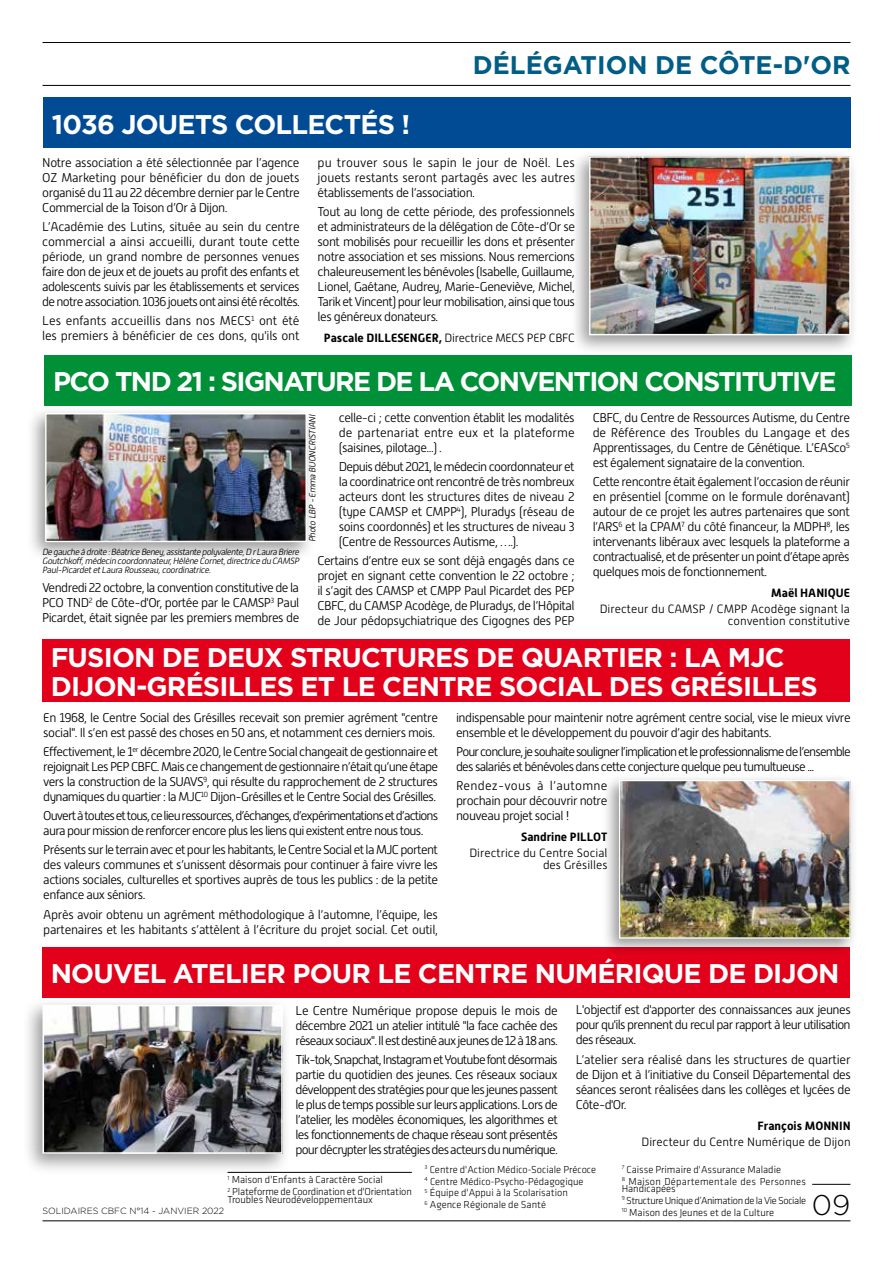
<style>
.page{position:relative;width:893px;height:1263px;background:#fff}
.page>*{position:absolute;margin:0;border:0;box-sizing:border-box;transform-origin:0 0}
.t1{font:300 28.5px "Gotham";color:#000}
.t2{font:700 27px/28.5px "Gotham";letter-spacing:-.03em;color:#fff}
.t3{font:700 27px "Gotham";letter-spacing:-.06em;color:#fff}
.t4{font:700 25.5px "Gotham";color:#005d85}
.t5{font:300 12.75px/15px "Alwyn New";letter-spacing:-.04em;color:#000;text-align:justify}
.t6{font:300 12.75px/15px "Alwyn New";letter-spacing:-.07em;color:#000}
.t7{font:300 12.75px/15px "Alwyn New";letter-spacing:-.01em;color:#000}
.t8{font:300 12px/12px "Alwyn New";color:#000;text-align:right}
.t9{font:300 12px "Alwyn New";letter-spacing:-.02em;color:#000}
.t10{font:700 12px "Alwyn New";color:#000}
.t11{font:300 10.5px/11.7px "Klavika";color:#000}
.t12{font:300 10.5px/11.7px "Klavika";letter-spacing:-.02em;color:#000}
.t13{font:300 10.5px/11.7px "Klavika";letter-spacing:.02em;color:#000}
.t14{font:italic 300 9px/9px "Alwyn New";color:#000;text-align:justify}
.t15{font:300 9px "Gotham";color:#000}
.s1{font-weight:700}
</style>
<div class="page">
<hr style="left:812px;top:1184px;width:38px;height:1px;background:#000">
<hr style="left:43px;top:1220px;width:807px;height:1px;background:#000">
<div style="left:42px;top:947px;width:808px;height:51px;background:#e2001a"></div>
<div style="left:42px;top:639px;width:808px;height:63px;background:#e2001a"></div>
<div style="left:22px;top:996px;width:270px;height:179px;background:#000;opacity:.4"></div>
<img style="left:46px;top:1008px;width:234px;height:143px">
<div style="left:43px;top:1005px;width:240px;height:149px;border:2px solid #fff"></div>
<div style="left:602px;top:773px;width:256px;height:183px;background:#000;opacity:.4"></div>
<img style="left:621px;top:782px;width:228px;height:155px">
<div style="left:619px;top:780px;width:232px;height:159px;border:1px solid #fff"></div>
<div style="left:43px;top:97px;width:808px;height:51px;background:#004b93"></div>
<div style="left:570px;top:149px;width:289px;height:206px;background:#000;opacity:.4"></div>
<img style="left:591px;top:158px;width:258px;height:175px">
<div style="left:589px;top:156px;width:262px;height:179px;border:1px solid #fff"></div>
<hr style="left:227px;top:1172px;width:185px;height:1px;background:#000">
<div style="left:45px;top:355px;width:807px;height:51px;background:#009037"></div>
<div style="left:26px;top:405px;width:289px;height:157px;background:#000;opacity:.4"></div>
<img style="left:47px;top:415px;width:258px;height:125px">
<div style="left:45px;top:413px;width:262px;height:129px;border:1px solid #fff"></div>
<hr style="left:43px;top:42px;width:807px;height:1px;background:#000">
<hr style="left:43px;top:85px;width:807px;height:1px;background:#000">
<h2 class="t2" style="left:52px;top:110px;width:360px">1036 JOUETS COLLECTÉS !</h2>
<h3 class="t4" style="left:473px;top:48px;width:379px">DÉLÉGATION DE CÔTE-D'OR</h3>
<p class="t5" style="left:42px;top:155px;width:259px">Notre association a été sélectionnée par l’agence OZ Marketing pour bénéficier du don de jouets organisé du 11 au 22 décembre dernier par le Centre Commercial de la Toison d’Or à Dijon.</p>
<p class="t5" style="left:42px;top:219px;width:259px">L’Académie des Lutins, située au sein du centre commercial a ainsi accueilli, durant toute cette période, un grand nombre de personnes venues faire don de jeux et de jouets au profit des enfants et adolescents suivis par les établissements et services de notre association. 1036 jouets ont ainsi été récoltés.</p>
<p class="t7" style="left:42px;top:314px;width:259px">Les enfants accueillis dans nos MECS<sup>1</sup> ont été les premiers à bénéficier de ces dons, qu'ils ont</p>
<p class="t5" style="left:318px;top:155px;width:259px">pu trouver sous le sapin le jour de Noël. Les jouets restants seront partagés avec les autres établissements de l’association.</p>
<p class="t5" style="left:318px;top:204px;width:259px">Tout au long de cette période, des professionnels et administrateurs de la délégation de Côte-d’Or se sont mobilisés pour recueillir les dons et présenter notre association et ses missions. Nous remercions chaleureusement les bénévoles (Isabelle, Guillaume, Lionel, Gaétane, Audrey, Marie-Geneviève, Michel, Tarik et Vincent) pour leur mobilisation, ainsi que tous les généreux donateurs.</p>
<p class="t9" style="left:324px;top:331px;width:253px"><span class="s1">Pascale DILLESENGER,</span> Directrice MECS PEP CBFC</p>
<h2 class="t3" style="left:53px;top:364px;width:785px">PCO TND 21 : SIGNATURE DE LA CONVENTION CONSTITUTIVE</h2>
<p class="t14" style="left:42px;top:547px;width:261px">De gauche à droite :Béatrice Beney,assistante polyvalente,D rLaura Briere Goutchkoff,médecin coordonnateur,Hélène Cornet,directrice du CAMSP Paul-PicardetetLaura Rousseau,coordinatrice.</p>
<p class="t5" style="left:42px;top:580px;width:259px">Vendredi 22 octobre, la convention constitutive de la PCO TND<sup>2</sup> de Côte-d'Or, portée par le CAMSP<sup>3</sup> Paul Picardet, était signée par les premiers membres de</p>
<p class="t5" style="left:339px;top:410px;width:237px">celle-ci ; cette convention établit les modalités de partenariat entre eux et la plateforme (saisines, pilotage...) .</p>
<p class="t5" style="left:339px;top:459px;width:237px">Depuis début 2021, le médecin coordonnateur et la coordinatrice ont rencontré de très nombreux acteurs dont les structures dites de niveau 2 (type CAMSP et CMPP<sup>4</sup>), Pluradys (réseau de soins coordonnés) et les structures de niveau 3 (Centre de Ressources Autisme, ….).</p>
<p class="t5" style="left:317px;top:553px;width:259px">Certains d’entre eux se sont déjà engagés dans ce projet en signant cette convention le 22 octobre ; il s’agit des CAMSP et CMPP Paul Picardet des PEP CBFC, du CAMSP Acodège, de Pluradys, de l’Hôpital de Jour pédopsychiatrique des Cigognes des PEP</p>
<p class="t14" style="left:308px;top:542px;width:131px;rotate:-90deg">Photo LBP - Emma BUONCRISTIANI</p>
<p class="t5" style="left:593px;top:410px;width:259px">CBFC, du Centre de Ressources Autisme, du Centre de Référence des Troubles du Langage et des Apprentissages, du Centre de Génétique. L’EASco<sup>5 </sup>est également signataire de la convention.</p>
<p class="t5" style="left:593px;top:474px;width:259px">Cette rencontre était également l’occasion de réunir en présentiel (comme on le formule dorénavant) autour de ce projet les autres partenaires que sont l’ARS<sup>6</sup> et la CPAM<sup>7</sup> du côté financeur, la MDPH<sup>8</sup>, les intervenants libéraux avec lesquels la plateforme a contractualisé, et de présenter un point d’étape après quelques mois de fonctionnement.</p>
<p class="t10" style="left:771px;top:586px;width:80px">Maël HANIQUE</p>
<p class="t8" style="left:600px;top:603px;width:252px">Directeur du CAMSP / CMPP Acodège signant la convention constitutive</p>
<h2 class="t2" style="left:51px;top:643px;width:768px">FUSION DE DEUX STRUCTURES DE QUARTIER : LA MJC<br>DIJON-GRÉSILLES ET LE CENTRE SOCIAL DES GRÉSILLES</h2>
<p class="t5" style="left:43px;top:710px;width:396px">En 1968, le Centre Social des Grésilles recevait son premier agrément "centre social". Il s’en est passé des choses en 50 ans, et notamment ces derniers mois.</p>
<p class="t5" style="left:43px;top:744px;width:396px">Effectivement, le 1<sup>er</sup> décembre 2020, le Centre Social changeait de gestionnaire et rejoignait Les PEP CBFC. Mais ce changement de gestionnaire n’était qu’une étape vers la construction de la SUAVS<sup>9</sup>, qui résulte du rapprochement de 2 structures dynamiques du quartier : la MJC<sup>10</sup> Dijon-Grésilles et le Centre Social des Grésilles.</p>
<p class="t6" style="left:43px;top:808px;width:396px">Ouvert à toutes et tous, ce lieu ressources, d’échanges, d’expérimentations et d’actions aura pour mission de renforcer encore plus les liens qui existent entre nous tous.</p>
<p class="t5" style="left:43px;top:842px;width:396px">Présents sur le terrain avec et pour les habitants, le Centre Social et la MJC portent des valeurs communes et s’unissent désormais pour continuer à faire vivre les actions sociales, culturelles et sportives auprès de tous les publics : de la petite enfance aux séniors.</p>
<p class="t5" style="left:43px;top:907px;width:396px">Après avoir obtenu un agrément méthodologique à l’automne, l’équipe, les partenaires et les habitants s’attèlent à l’écriture du projet social. Cet outil,</p>
<p class="t5" style="left:456px;top:710px;width:396px">indispensable pour maintenir notre agrément centre social, vise le mieux vivre ensemble et le développement du pouvoir d’agir des habitants.</p>
<p class="t6" style="left:456px;top:744px;width:396px">Pour conclure, je souhaite souligner l’implication et le professionnalisme de l’ensemble des salariés et bénévoles dans cette conjecture quelque peu tumultueuse ...</p>
<p class="t5" style="left:456px;top:778px;width:153px">Rendez-vous à l’automne prochain pour découvrir notre nouveau projet social !</p>
<p class="t10" style="left:521px;top:830px;width:88px">Sandrine PILLOT</p>
<p class="t8" style="left:469px;top:847px;width:140px">Directrice du Centre Social des Grésilles</p>
<h2 class="t2" style="left:51px;top:959px;width:790px">NOUVEL ATELIER POUR LE CENTRE NUMÉRIQUE DE DIJON</h2>
<p class="t5" style="left:296px;top:1003px;width:264px">Le Centre Numérique propose depuis le mois de décembre 2021 un atelier intitulé "la face cachée des réseaux sociaux". Il est destiné aux jeunes de 12 à 18 ans.</p>
<p class="t5" style="left:296px;top:1052px;width:264px">Tik-tok, Snapchat, Instagram et Youtube font désormais partie du quotidien des jeunes. Ces réseaux sociaux développent des stratégies pour que les jeunes passent le plus de temps possible sur leurs applications. Lors de l’atelier, les modèles économiques, les algorithmes et les fonctionnements de chaque réseau sont présentés pour décrypter les stratégies des acteurs du numérique.</p>
<p class="t5" style="left:576px;top:1002px;width:277px">L'objectif est d'apporter des connaissances aux jeunes pour qu'ils prennent du recul par rapport à leur utilisation des réseaux.</p>
<p class="t5" style="left:576px;top:1052px;width:277px">L’atelier sera réalisé dans les structures de quartier de Dijon et à l’initiative du Conseil Départemental des séances seront réalisées dans les collèges et lycées de Côte-d'Or.</p>
<p class="t10" style="left:758px;top:1118px;width:95px">François MONNIN</p>
<p class="t8" style="left:642px;top:1136px;width:211px">Directeur du Centre Numérique de Dijon</p>
<p class="t11" style="left:227px;top:1174px;width:186px"><sup>1</sup> Maison d'Enfants à Caractère Social<br><sup>2</sup> Plateforme de Coordination et d'Orientation</p>
<p class="t11" style="left:227px;top:1193px;width:147px">Troubles Neurodéveloppementaux</p>
<p class="t15" style="left:43px;top:1205px;width:183px">SOLIDAIRES CBFC N°14 - JANVIER 2022</p>
<p class="t11" style="left:425px;top:1163px;width:173px"><sup>3</sup> Centre d'Action Médico-Sociale Précoce <sup>4</sup> Centre Médico-Psycho-Pédagogique<br><sup>5</sup> Équipe d'Appui à la Scolarisation<br><sup>6</sup> Agence Régionale de Santé</p>
<p class="t13" style="left:622px;top:1163px;width:186px"><sup>7</sup> Caisse Primaire d'Assurance Maladie<br><sup>8</sup> Maison Départementale des Personnes</p>
<p class="t12" style="left:622px;top:1183px;width:186px">Handicapées<br><sup>9</sup> Structure Unique d’Animation de la Vie Sociale<br><sup>10</sup> Maison des Jeunes et de la Culture</p>
<h1 class="t1" style="left:812px;top:1187px;width:40px">09</h1>
</div>
